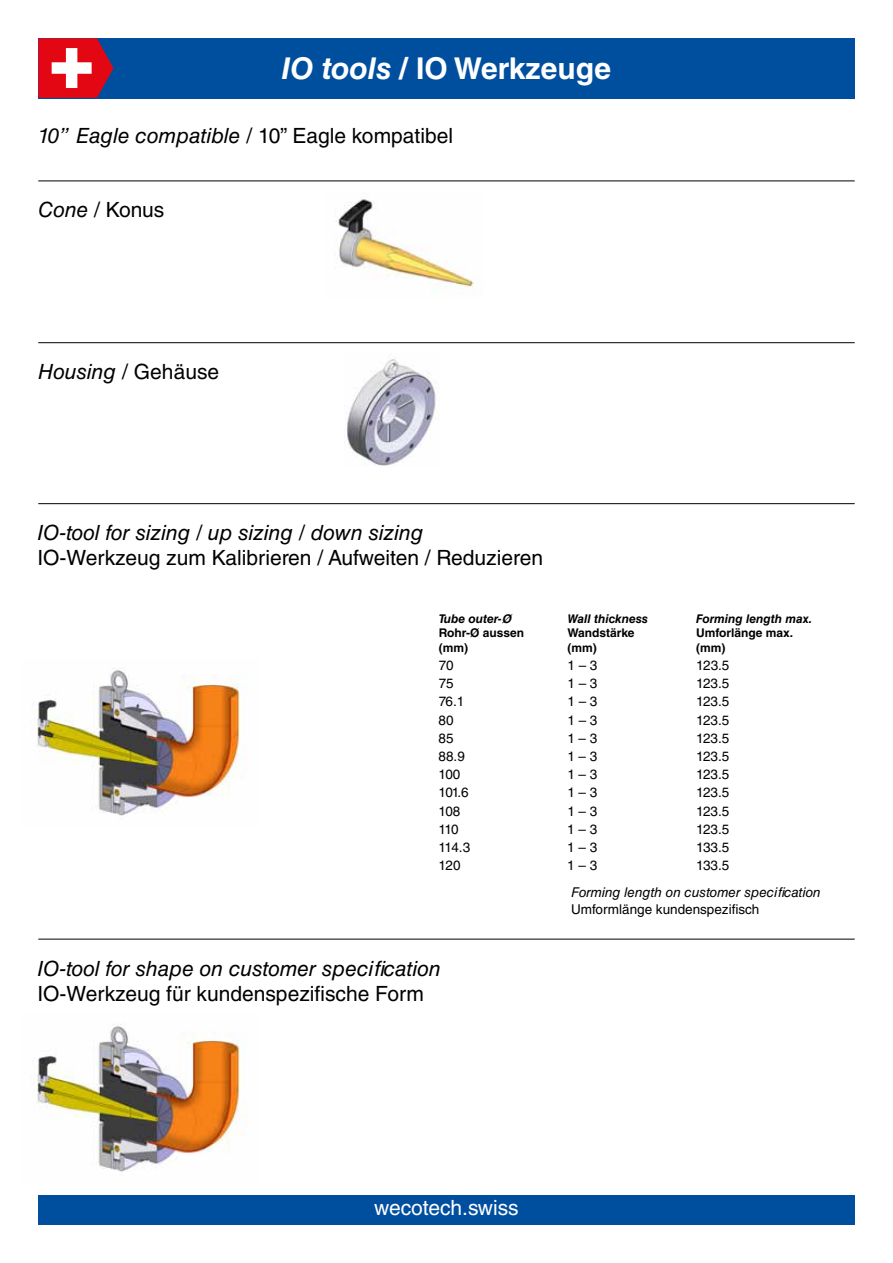
<style>
.page{position:relative;width:893px;height:1263px;background:#fff}
.page>*{position:absolute;margin:0;border:0;box-sizing:border-box;transform-origin:0 0}
.t1{font:700 30px "Helvetica LT Std";color:#fff}
.t2{font:21px "Helvetica LT Std";color:#000}
.t3{font:italic 21px "Helvetica LT Std";color:#000}
.t4{font:21px "Helvetica LT Std";color:#fff}
.t5{font:13.5px "Helvetica LT Std";color:#000}
.t6{font:italic 13.5px "Helvetica LT Std";color:#000}
.t7{font:700 12px/14.4px "Helvetica LT Std";color:#000}
.t8{font:italic 700 12px "Helvetica LT Std";color:#000}
.s1{font-style:italic}
.s2{font-style:normal}
</style>
<div class="page">
<div style="left:38px;top:38px;width:817px;height:61px;background:#004f9f"></div>
<svg style="left:38px;top:38px;width:76px;height:60px;background:#cb3a4d"></svg>
<hr style="left:38px;top:503px;width:817px;height:1px;background:#000">
<img style="left:37px;top:668px;width:210px;height:148px">
<img style="left:37px;top:1024px;width:210px;height:148px">
<hr style="left:38px;top:939px;width:817px;height:1px;background:#000">
<hr style="left:38px;top:181px;width:817px;height:1px;background:#000">
<img style="left:335px;top:199px;width:140px;height:90px">
<hr style="left:38px;top:342px;width:817px;height:1px;background:#000">
<img style="left:347px;top:355px;width:92px;height:111px">
<div style="left:38px;top:1195px;width:817px;height:30px;background:#004f9f"></div>
<h1 class="t1" style="left:282px;top:50px;width:331px"><span class="s1">IO tools</span> / IO Werkzeuge</h1>
<h2 class="t2" style="left:38px;top:123px;width:416px"><span class="s1">10” Eagle compatible</span> / 10” Eagle kompatibel</h2>
<h2 class="t3" style="left:38px;top:197px;width:128px">Cone / <span class="s2">Konus</span></h2>
<h2 class="t3" style="left:38px;top:360px;width:182px">Housing / <span class="s2">Gehäuse</span></h2>
<h2 class="t3" style="left:37px;top:520px;width:388px">IO-tool for sizing / up sizing / down sizing</h2>
<h2 class="t2" style="left:37px;top:545px;width:507px">IO-Werkzeug zum Kalibrieren / Aufweiten / Reduzieren</h2>
<p class="t8" style="left:439px;top:611px;width:74px">Tube outer-Ø</p>
<p class="t7" style="left:439px;top:626px;width:87px">Rohr-Ø aussen (mm)</p>
<p class="t8" style="left:567px;top:611px;width:82px">Wall thickness</p>
<p class="t7" style="left:567px;top:626px;width:69px">Wandstärke (mm)</p>
<p class="t8" style="left:696px;top:611px;width:118px">Forming length max.</p>
<p class="t7" style="left:696px;top:626px;width:99px">Umforlänge max. (mm)</p>
<p class="t5" style="left:439px;top:657px;width:17px">70</p>
<p class="t5" style="left:567px;top:657px;width:32px">1 – 3</p>
<p class="t5" style="left:696px;top:657px;width:35px">123.5</p>
<p class="t5" style="left:439px;top:676px;width:17px">75</p>
<p class="t5" style="left:567px;top:676px;width:32px">1 – 3</p>
<p class="t5" style="left:696px;top:676px;width:35px">123.5</p>
<p class="t5" style="left:439px;top:694px;width:27px">76.1</p>
<p class="t5" style="left:567px;top:694px;width:32px">1 – 3</p>
<p class="t5" style="left:696px;top:694px;width:35px">123.5</p>
<p class="t5" style="left:439px;top:712px;width:17px">80</p>
<p class="t5" style="left:567px;top:712px;width:32px">1 – 3</p>
<p class="t5" style="left:696px;top:712px;width:35px">123.5</p>
<p class="t5" style="left:439px;top:730px;width:17px">85</p>
<p class="t5" style="left:567px;top:730px;width:32px">1 – 3</p>
<p class="t5" style="left:696px;top:730px;width:35px">123.5</p>
<p class="t5" style="left:439px;top:748px;width:28px">88.9</p>
<p class="t5" style="left:567px;top:748px;width:32px">1 – 3</p>
<p class="t5" style="left:696px;top:748px;width:35px">123.5</p>
<p class="t5" style="left:439px;top:767px;width:23px">100</p>
<p class="t5" style="left:567px;top:767px;width:32px">1 – 3</p>
<p class="t5" style="left:696px;top:767px;width:35px">123.5</p>
<p class="t5" style="left:439px;top:785px;width:31px">101.6</p>
<p class="t5" style="left:567px;top:785px;width:32px">1 – 3</p>
<p class="t5" style="left:696px;top:785px;width:35px">123.5</p>
<p class="t5" style="left:439px;top:803px;width:23px">108</p>
<p class="t5" style="left:567px;top:803px;width:32px">1 – 3</p>
<p class="t5" style="left:696px;top:803px;width:35px">123.5</p>
<p class="t5" style="left:439px;top:821px;width:22px">110</p>
<p class="t5" style="left:567px;top:821px;width:32px">1 – 3</p>
<p class="t5" style="left:696px;top:821px;width:35px">123.5</p>
<p class="t5" style="left:439px;top:839px;width:33px">114.3</p>
<p class="t5" style="left:567px;top:839px;width:32px">1 – 3</p>
<p class="t5" style="left:696px;top:839px;width:35px">133.5</p>
<p class="t5" style="left:439px;top:858px;width:23px">120</p>
<p class="t5" style="left:567px;top:858px;width:32px">1 – 3</p>
<p class="t5" style="left:696px;top:858px;width:35px">133.5</p>
<h2 class="t3" style="left:37px;top:956px;width:405px">IO-tool for shape on customer specification</h2>
<h2 class="t2" style="left:37px;top:981px;width:388px">IO-Werkzeug für kundenspezifische Form</h2>
<p class="t6" style="left:571px;top:885px;width:251px">Forming length on customer specification</p>
<p class="t5" style="left:571px;top:901px;width:190px">Umformlänge kundenspezifisch</p>
<h2 class="t4" style="left:374px;top:1196px;width:146px">wecotech.swiss</h2>
</div>
